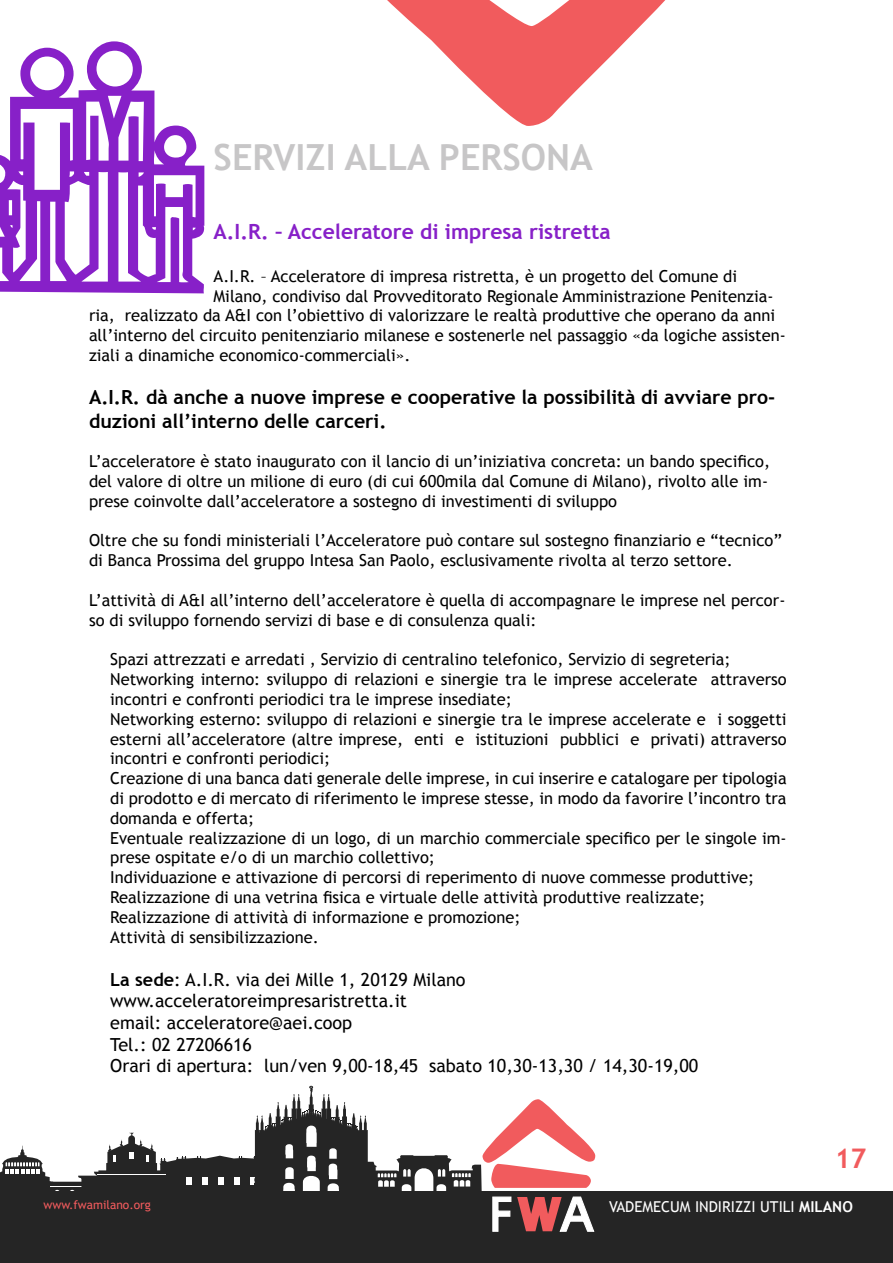
<style>
.page{position:relative;width:893px;height:1263px;background:#fff}
.page>*{position:absolute;margin:0;border:0;box-sizing:border-box;transform-origin:0 0}
.t1{font:700 36px "Trebuchet MS";color:#c7c6c7}
.t2{font:700 27px "Trebuchet MS";color:#f15b5d}
.t3{font:700 21px "Trebuchet MS";color:#8720c8}
.t4{font:700 19.5px/23.4px "Trebuchet MS";color:#000}
.t5{font:18px/21.6px "Trebuchet MS";color:#000}
.t6{font:16.5px/19.8px "Trebuchet MS";color:#000}
.t7{font:15px "Trebuchet MS";color:#fff}
.t8{font:12px "Trebuchet MS";color:#f15b5d}
.s1{font-weight:700}
</style>
<div class="page">
<svg style="left:387px;top:0;width:279px;height:126px"></svg>
<div style="left:0;top:1192px;width:893px;height:71px;background:#252525"></div>
<svg style="left:0;top:1086px;width:595px;height:146px"></svg>
<svg style="left:0;top:41px;width:204px;height:252px"></svg>
<h1 class="t1" style="left:214px;top:135px;width:381px">SERVIZI ALLA PERSONA</h1>
<p class="t3" style="left:214px;top:218px;width:398px">A.I.R. – Acceleratore di impresa ristretta</p>
<p class="t6" style="left:214px;top:266px;width:525px">A.I.R. – Acceleratore di impresa ristretta, è un progetto del Comune di</p>
<p class="t6" style="left:214px;top:286px;width:561px">Milano, condiviso dal Provveditorato Regionale Amministrazione Penitenzia-</p>
<p class="t6" style="left:89px;top:306px;width:688px">ria, realizzato da A&amp;I con l’obiettivo di valorizzare le realtà produttive che operano da anni</p>
<p class="t6" style="left:89px;top:326px;width:698px">all’interno del circuito penitenziario milanese e sostenerle nel passaggio «da logiche assisten-</p>
<p class="t6" style="left:89px;top:345px;width:323px">ziali a dinamiche economico-commerciali».</p>
<p class="t4" style="left:89px;top:386px;width:688px">A.I.R. dà anche a nuove imprese e cooperative la possibilità di avviare pro&shy;duzioni all’interno delle carceri.</p>
<p class="t6" style="left:89px;top:452px;width:683px">L’acceleratore è stato inaugurato con il lancio di un’iniziativa concreta: un bando specifico, del valore di oltre un milione di euro (di cui 600mila dal Comune di Milano), rivolto alle im&shy;prese coinvolte dall’acceleratore a sostegno di investimenti di sviluppo</p>
<p class="t6" style="left:89px;top:531px;width:694px">Oltre che su fondi ministeriali l’Acceleratore può contare sul sostegno finanziario e “tecnico” di Banca Prossima del gruppo Intesa San Paolo, esclusivamente rivolta al terzo settore.</p>
<p class="t6" style="left:89px;top:590px;width:698px">L’attività di A&amp;I all’interno dell’acceleratore è quella di accompagnare le imprese nel percor&shy;so di sviluppo fornendo servizi di base e di consulenza quali:</p>
<p class="t6" style="left:110px;top:650px;width:678px">Spazi attrezzati e arredati , Servizio di centralino telefonico, Servizio di segreteria; Networking interno: sviluppo di relazioni e sinergie tra le imprese accelerate attraverso incontri e confronti periodici tra le imprese insediate;<br>Networking esterno: sviluppo di relazioni e sinergie tra le imprese accelerate e i soggetti esterni all’acceleratore (altre imprese, enti e istituzioni pubblici e privati) attraverso incontri e confronti periodici;<br>Creazione di una banca dati generale delle imprese, in cui inserire e catalogare per tipologia di prodotto e di mercato di riferimento le imprese stesse, in modo da favorire l’incontro tra domanda e offerta;<br>Eventuale realizzazione di un logo, di un marchio commerciale specifico per le singole im&shy;prese ospitate e/o di un marchio collettivo;<br>Individuazione e attivazione di percorsi di reperimento di nuove commesse produttive; Realizzazione di una vetrina fisica e virtuale delle attività produttive realizzate; Realizzazione di attività di informazione e promozione;<br>Attività di sensibilizzazione.</p>
<p class="t5" style="left:110px;top:969px;width:590px"><span class="s1">La sede</span>: A.I.R. via dei Mille 1, 20129 Milano www.acceleratoreimpresaristretta.it<br>email: acceleratore@aei.coop<br>Tel.: 02 27206616<br>Orari di apertura: lun/ven 9,00-18,45 sabato 10,30-13,30 / 14,30-19,00</p>
<h2 class="t2" style="left:835px;top:1141px;width:33px">17</h2>
<p class="t8" style="left:44px;top:1198px;width:109px">www.fwamilano.org</p>
<p class="t7" style="left:609px;top:1198px;width:245px">VADEMECUM INDIRIZZI UTILI <span class="s1">MILANO</span></p>
</div>
